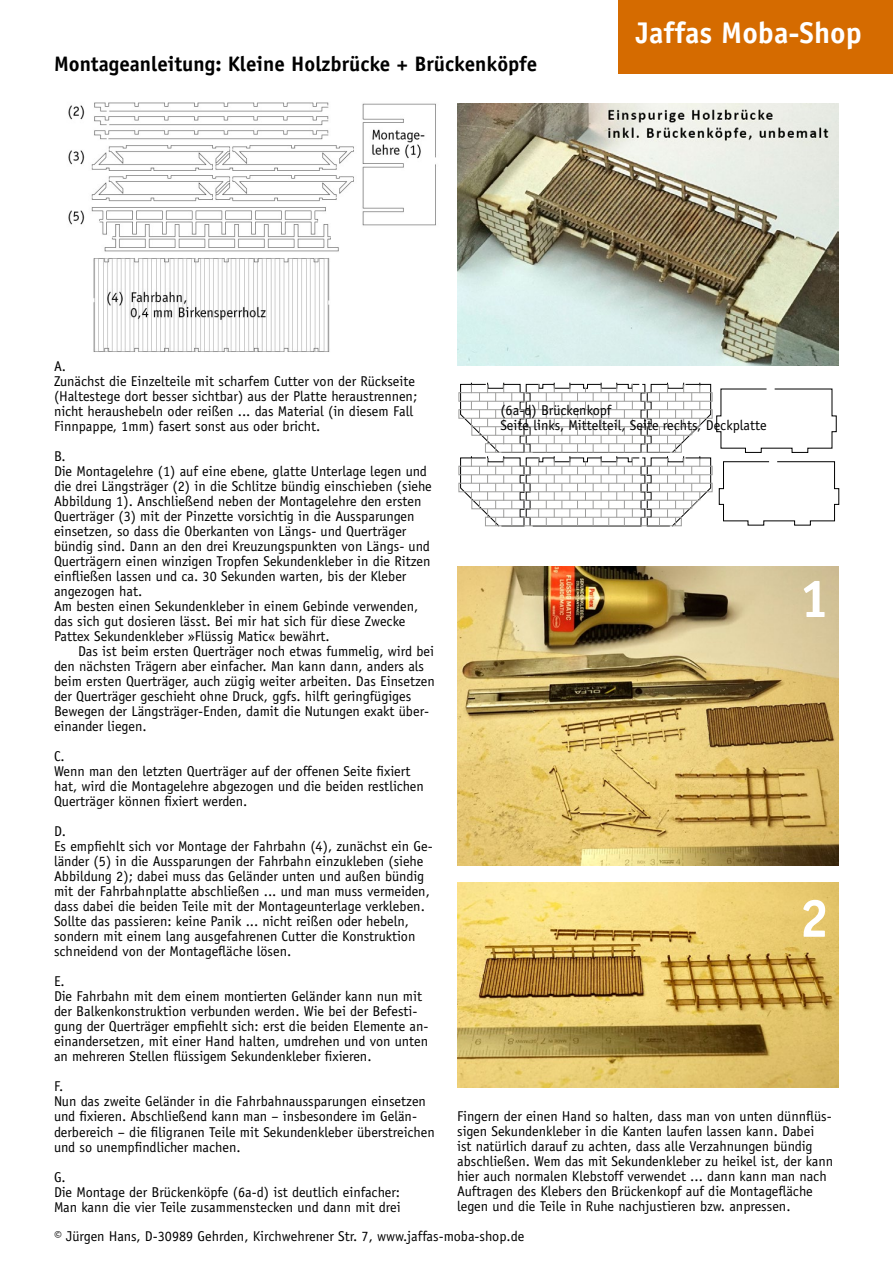
<style>
.page{position:relative;width:893px;height:1263px;background:#fff}
.page>*{position:absolute;margin:0;border:0;box-sizing:border-box;transform-origin:0 0}
.t1{font:700 54px "Officina Sans";color:#fff}
.t2{font:700 30px "Officina Sans";color:#fff}
.t3{font:700 21px "Officina Sans";color:#000}
.t4{font:14.25px/15px "Officina Sans";color:#000}
</style>
<div class="page">
<svg style="left:460px;top:383px;width:379px;height:144px"></svg>
<div style="left:485px;top:517px;width:196px;height:9px;border:1px solid #9d9d9c"></div>
<div style="left:618px;top:0;width:275px;height:74px;background:#d56b00"></div>
<img style="left:457px;top:104px;width:382px;height:262px">
<img style="left:457px;top:567px;width:382px;height:299px">
<img style="left:457px;top:882px;width:382px;height:205px">
<img style="left:68px;top:102px;width:368px;height:250px">
<h3 class="t3" style="left:54px;top:50px;width:485px">Montageanleitung: Kleine Holzbrücke + Brückenköpfe</h3>
<h2 class="t2" style="left:636px;top:14px;width:228px">Jaffas Moba-Shop</h2>
<p class="t4" style="left:54px;top:359px;width:365px">A.<br>Zunächst die Einzelteile mit scharfem Cutter von der Rückseite (Haltestege dort besser sichtbar) aus der Platte heraustrennen; nicht heraushebeln oder reißen ... das Material (in diesem Fall Finnpappe, 1mm) fasert sonst aus oder bricht.</p>
<p class="t4" style="left:54px;top:449px;width:379px">B.<br>Die Montagelehre (1) auf eine ebene, glatte Unterlage legen und die drei Längsträger (2) in die Schlitze bündig einschieben (siehe Abbildung 1). Anschließend neben der Montagelehre den ersten Querträger (3) mit der Pinzette vorsichtig in die Aussparungen einsetzen, so dass die Oberkanten von Längs- und Querträger bündig sind. Dann an den drei Kreuzungspunkten von Längs- und Querträgern einen winzigen Tropfen Sekundenkleber in die Ritzen einfließen lassen und ca. 30 Sekunden warten, bis der Kleber angezogen hat.<br>Am besten einen Sekundenkleber in einem Gebinde verwenden, das sich gut dosieren lässt. Bei mir hat sich für diese Zwecke Pattex Sekundenkleber »Flüssig Matic« bewährt.</p>
<p class="t4" style="left:54px;top:644px;width:382px;text-indent:24px">Das ist beim ersten Querträger noch etwas fummelig, wird bei den nächsten Trägern aber einfacher. Man kann dann, anders als beim ersten Querträger, auch zügig weiter arbeiten. Das Einsetzen der Querträger geschieht ohne Druck, ggfs. hilft geringfügiges Bewegen der Längsträger-Enden, damit die Nutungen exakt über&shy;einander liegen.</p>
<p class="t4" style="left:54px;top:749px;width:371px">C.<br>Wenn man den letzten Querträger auf der offenen Seite fixiert hat, wird die Montagelehre abgezogen und die beiden restlichen Querträger können fixiert werden.</p>
<p class="t4" style="left:54px;top:824px;width:380px">D.<br>Es empfiehlt sich vor Montage der Fahrbahn (4), zunächst ein Ge&shy;länder (5) in die Aussparungen der Fahrbahn einzukleben (siehe Abbildung 2); dabei muss das Geländer unten und außen bündig mit der Fahrbahnplatte abschließen ... und man muss vermeiden, dass dabei die beiden Teile mit der Montageunterlage verkleben.<br>Sollte das passieren: keine Panik ... nicht reißen oder hebeln, sondern mit einem lang ausgefahrenen Cutter die Konstruktion schneidend von der Montagefläche lösen.</p>
<p class="t4" style="left:54px;top:974px;width:376px">E.<br>Die Fahrbahn mit dem einem montierten Geländer kann nun mit der Balkenkonstruktion verbunden werden. Wie bei der Befesti&shy;gung der Querträger empfiehlt sich: erst die beiden Elemente an&shy;einandersetzen, mit einer Hand halten, umdrehen und von unten an mehreren Stellen flüssigem Sekundenkleber fixieren.</p>
<p class="t4" style="left:54px;top:1079px;width:382px">F.<br>Nun das zweite Geländer in die Fahrbahnaussparungen einsetzen und fixieren. Abschließend kann man – insbesondere im Gelän&shy;derbereich – die filigranen Teile mit Sekundenkleber überstreichen und so unempfindlicher machen.</p>
<p class="t4" style="left:54px;top:1169px;width:348px">G.<br>Die Montage der Brückenköpfe (6a-d) ist deutlich einfacher:<br>Man kann die vier Teile zusammenstecken und dann mit drei</p>
<p class="t4" style="left:500px;top:402px;width:268px">(6a-d) Brückenkopf<br>Seite links, Mittelteil, Seite rechts, Deckplatte</p>
<h1 class="t1" style="left:799px;top:565px;width:32px">1</h1>
<h1 class="t1" style="left:799px;top:885px;width:32px">2</h1>
<p class="t4" style="left:457px;top:1109px;width:378px">Fingern der einen Hand so halten, dass man von unten dünnflüs&shy;sigen Sekundenkleber in die Kanten laufen lassen kann. Dabei<br>ist natürlich darauf zu achten, dass alle Verzahnungen bündig abschließen. Wem das mit Sekundenkleber zu heikel ist, der kann hier auch normalen Klebstoff verwendet ... dann kann man nach Auftragen des Klebers den Brückenkopf auf die Montagefläche legen und die Teile in Ruhe nachjustieren bzw. anpressen.</p>
<p class="t4" style="left:54px;top:1228px;width:472px">© Jürgen Hans, D-30989 Gehrden, Kirchwehrener Str. 7, www.jaffas-moba-shop.de</p>
</div>
